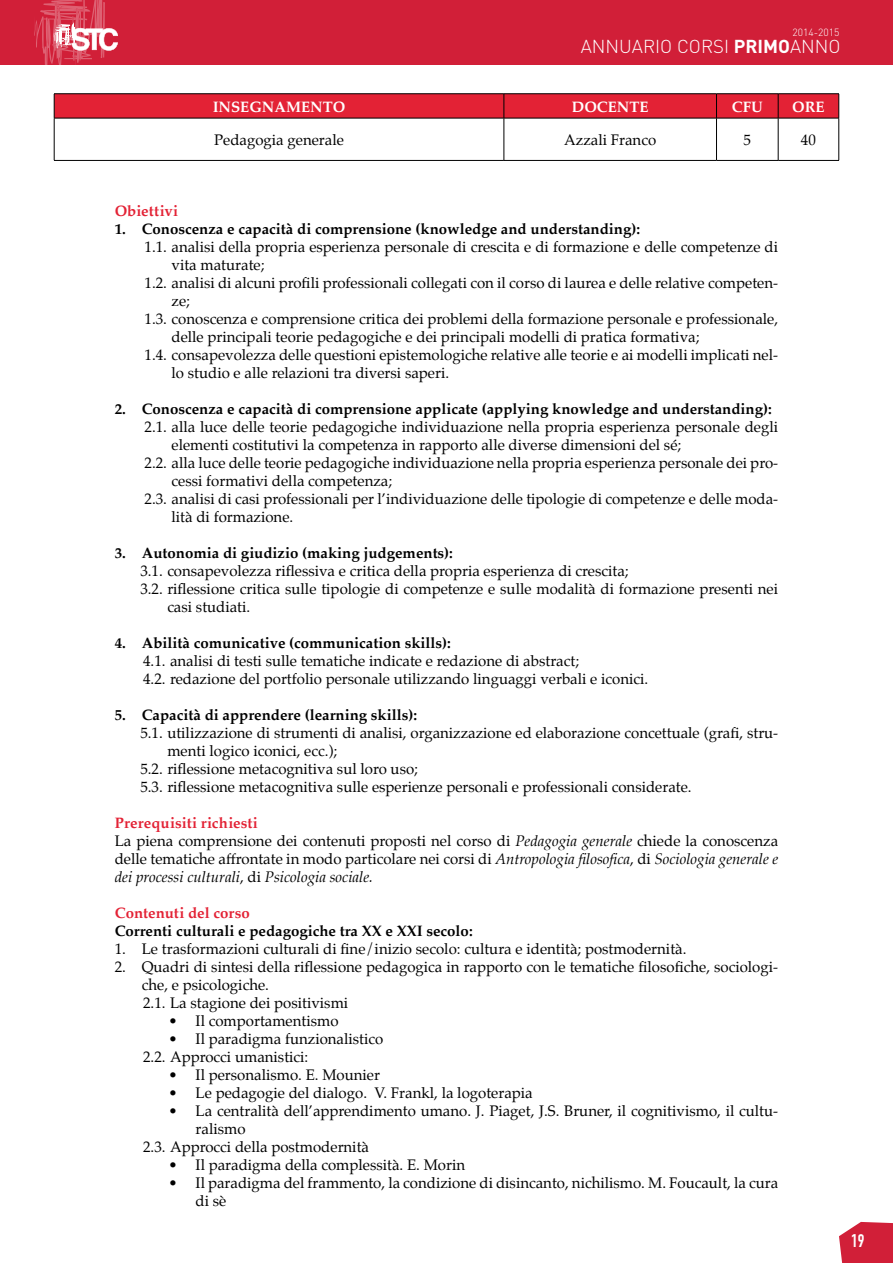
<style>
.page{position:relative;width:893px;height:1263px;background:#fff}
.page>*{position:absolute;margin:0;border:0;box-sizing:border-box;transform-origin:0 0}
.t1{font:300 18.45px "DIN";color:#fff}
.t2{font:700 17.85px "DIN Condensed";color:#fff}
.t3{font:15px/18px "Palatino";color:#000}
.t4{font:700 15px "Palatino";color:#000}
.t5{font:700 15px "Palatino";letter-spacing:.005em;color:#e32235}
.t6{font:700 15px "Palatino";color:#fff}
.t7{font:300 10.35px "DIN";color:#fff}
.s1{font-weight:700}
.s2{font-weight:700;color:#e32235}
.s3{font-style:italic}
</style>
<div class="page">
<svg style="left:839px;top:1222px;width:54px;height:41px;background:#d5344b"></svg>
<div style="left:0;top:0;width:893px;height:65px;background:#d11f38"></div>
<svg style="left:34px;top:0;width:84px;height:65px"></svg>
<hr style="left:54px;top:93px;width:450px;height:1px;background:#000">
<hr style="left:504px;top:93px;width:212px;height:1px;background:#000">
<hr style="left:716px;top:93px;width:62px;height:1px;background:#000">
<hr style="left:778px;top:93px;width:61px;height:1px;background:#000">
<hr style="left:54px;top:118px;width:450px;height:1px;background:#000">
<hr style="left:504px;top:118px;width:212px;height:1px;background:#000">
<hr style="left:716px;top:118px;width:62px;height:1px;background:#000">
<hr style="left:778px;top:118px;width:61px;height:1px;background:#000">
<svg style="left:54px;top:94px;width:785px;height:24px;background:#db2033"></svg>
<hr style="left:54px;top:118px;width:1px;height:42px;background:#000">
<hr style="left:504px;top:118px;width:1px;height:42px;background:#000">
<hr style="left:716px;top:118px;width:1px;height:42px;background:#000">
<hr style="left:778px;top:118px;width:1px;height:42px;background:#000">
<hr style="left:838px;top:118px;width:1px;height:42px;background:#000">
<hr style="left:54px;top:160px;width:450px;height:1px;background:#000">
<hr style="left:504px;top:160px;width:212px;height:1px;background:#000">
<hr style="left:716px;top:160px;width:62px;height:1px;background:#000">
<hr style="left:778px;top:160px;width:61px;height:1px;background:#000">
<p class="t7" style="left:793px;top:26px;width:49px">2014-2015</p>
<p class="t1" style="left:581px;top:35px;width:261px">ANNUARIO CORSI <span class="s1">PRIMO</span>ANNO</p>
<p class="t6" style="left:213px;top:94px;width:134px">INSEGNAMENTO</p>
<p class="t6" style="left:572px;top:94px;width:78px">DOCENTE</p>
<p class="t6" style="left:732px;top:94px;width:32px">CFU</p>
<p class="t6" style="left:792px;top:94px;width:34px">ORE</p>
<p class="t3" style="left:214px;top:131px;width:131px">Pedagogia generale</p>
<p class="t3" style="left:564px;top:131px;width:93px">Azzali Franco</p>
<p class="t3" style="left:744px;top:131px;width:9px">5</p>
<p class="t3" style="left:801px;top:131px;width:16px">40</p>
<p class="t5" style="left:115px;top:198px;width:65px">Obiettivi</p>
<p class="t4" style="left:115px;top:216px;width:527px">1. Conoscenza e capacità di comprensione (knowledge and understanding):</p>
<p class="t3" style="left:145px;top:238px;width:635px">1.1. analisi della propria esperienza personale di crescita e di formazione e delle competenze di</p>
<p class="t3" style="left:172px;top:256px;width:94px">vita maturate;</p>
<p class="t3" style="left:145px;top:274px;width:635px">1.2. analisi di alcuni profili professionali collegati con il corso di laurea e delle relative competen-</p>
<p class="t3" style="left:172px;top:292px;width:20px">ze;</p>
<p class="t3" style="left:145px;top:310px;width:635px">1.3. conoscenza e comprensione critica dei problemi della formazione personale e professionale,</p>
<p class="t3" style="left:172px;top:328px;width:529px">delle principali teorie pedagogiche e dei principali modelli di pratica formativa;</p>
<p class="t3" style="left:145px;top:346px;width:635px">1.4. consapevolezza delle questioni epistemologiche relative alle teorie e ai modelli implicati nel-</p>
<p class="t3" style="left:172px;top:364px;width:279px">lo studio e alle relazioni tra diversi saperi.</p>
<p class="t4" style="left:115px;top:396px;width:658px">2. Conoscenza e capacità di comprensione applicate (applying knowledge and understanding):</p>
<p class="t3" style="left:145px;top:418px;width:635px">2.1. alla luce delle teorie pedagogiche individuazione nella propria esperienza personale degli</p>
<p class="t3" style="left:172px;top:436px;width:511px">elementi costitutivi la competenza in rapporto alle diverse dimensioni del sé;</p>
<p class="t3" style="left:145px;top:454px;width:635px">2.2. alla luce delle teorie pedagogiche individuazione nella propria esperienza personale dei pro-</p>
<p class="t3" style="left:172px;top:472px;width:222px">cessi formativi della competenza;</p>
<p class="t3" style="left:145px;top:490px;width:635px">2.3. analisi di casi professionali per l’individuazione delle tipologie di competenze e delle moda-</p>
<p class="t3" style="left:172px;top:508px;width:123px">lità di formazione.</p>
<p class="t4" style="left:115px;top:540px;width:340px">3. Autonomia di giudizio (making judgements):</p>
<p class="t3" style="left:140px;top:562px;width:490px">3.1. consapevolezza riflessiva e critica della propria esperienza di crescita;</p>
<p class="t3" style="left:140px;top:580px;width:639px">3.2. riflessione critica sulle tipologie di competenze e sulle modalità di formazione presenti nei</p>
<p class="t3" style="left:167px;top:598px;width:84px">casi studiati.</p>
<p class="t4" style="left:115px;top:630px;width:338px">4. Abilità comunicative (communication skills):</p>
<p class="t3" style="left:143px;top:652px;width:507px">4.1. analisi di testi sulle tematiche indicate e redazione di abstract;<br>4.2. redazione del portfolio personale utilizzando linguaggi verbali e iconici.</p>
<p class="t4" style="left:115px;top:702px;width:304px">5. Capacità di apprendere (learning skills):</p>
<p class="t3" style="left:140px;top:724px;width:639px">5.1. utilizzazione di strumenti di analisi, organizzazione ed elaborazione concettuale (grafi, stru-</p>
<p class="t3" style="left:167px;top:742px;width:171px">menti logico iconici, ecc.);</p>
<p class="t3" style="left:140px;top:760px;width:279px">5.2. riflessione metacognitiva sul loro uso;</p>
<p class="t3" style="left:140px;top:778px;width:553px">5.3. riflessione metacognitiva sulle esperienze personali e professionali considerate.</p>
<p class="t3" style="left:115px;top:814px;width:665px"><span class="s2">Prerequisiti richiesti<br></span>La piena comprensione dei contenuti proposti nel corso di <span class="s3">Pedagogia generale</span> chiede la conoscenza delle tematiche affrontate in modo particolare nei corsi di <span class="s3">Antropologia filosofica</span>, di <span class="s3">Sociologia generale e dei processi culturali</span>, di <span class="s3">Psicologia sociale.</span></p>
<p class="t5" style="left:115px;top:900px;width:137px">Contenuti del corso</p>
<p class="t4" style="left:115px;top:918px;width:359px">Correnti culturali e pedagogiche tra XX e XXI secolo:</p>
<p class="t3" style="left:115px;top:940px;width:573px">1. Le trasformazioni culturali di fine/inizio secolo: cultura e identità; postmodernità.</p>
<p class="t3" style="left:142px;top:958px;width:638px;text-indent:-27px">2. Quadri di sintesi della riflessione pedagogica in rapporto con le tematiche filosofiche, sociologi&shy;che, e psicologiche.<br>2.1. La stagione dei positivismi</p>
<p class="t3" style="left:169px;top:1012px;width:171px">• Il comportamentismo</p>
<p class="t3" style="left:143px;top:1030px;width:242px;text-indent:26px">• Il paradigma funzionalistico<br>2.2. Approcci umanistici:</p>
<p class="t3" style="left:169px;top:1066px;width:213px">• Il personalismo. E. Mounier</p>
<p class="t3" style="left:169px;top:1084px;width:366px">• Le pedagogie del dialogo. V. Frankl, la logoterapia</p>
<p class="t3" style="left:169px;top:1102px;width:611px">• La centralità dell’apprendimento umano. J. Piaget, J.S. Bruner, il cognitivismo, il cultu-</p>
<p class="t3" style="left:196px;top:1120px;width:51px">ralismo</p>
<p class="t3" style="left:143px;top:1138px;width:227px">2.3. Approcci della postmodernità</p>
<p class="t3" style="left:169px;top:1156px;width:298px">• Il paradigma della complessità. E. Morin</p>
<p class="t3" style="left:196px;top:1174px;width:584px;text-indent:-27px">• Il paradigma del frammento, la condizione di disincanto, nichilismo. M. Foucault, la cura di sè</p>
<p class="t2" style="left:851px;top:1230px;width:15px">19</p>
</div>
